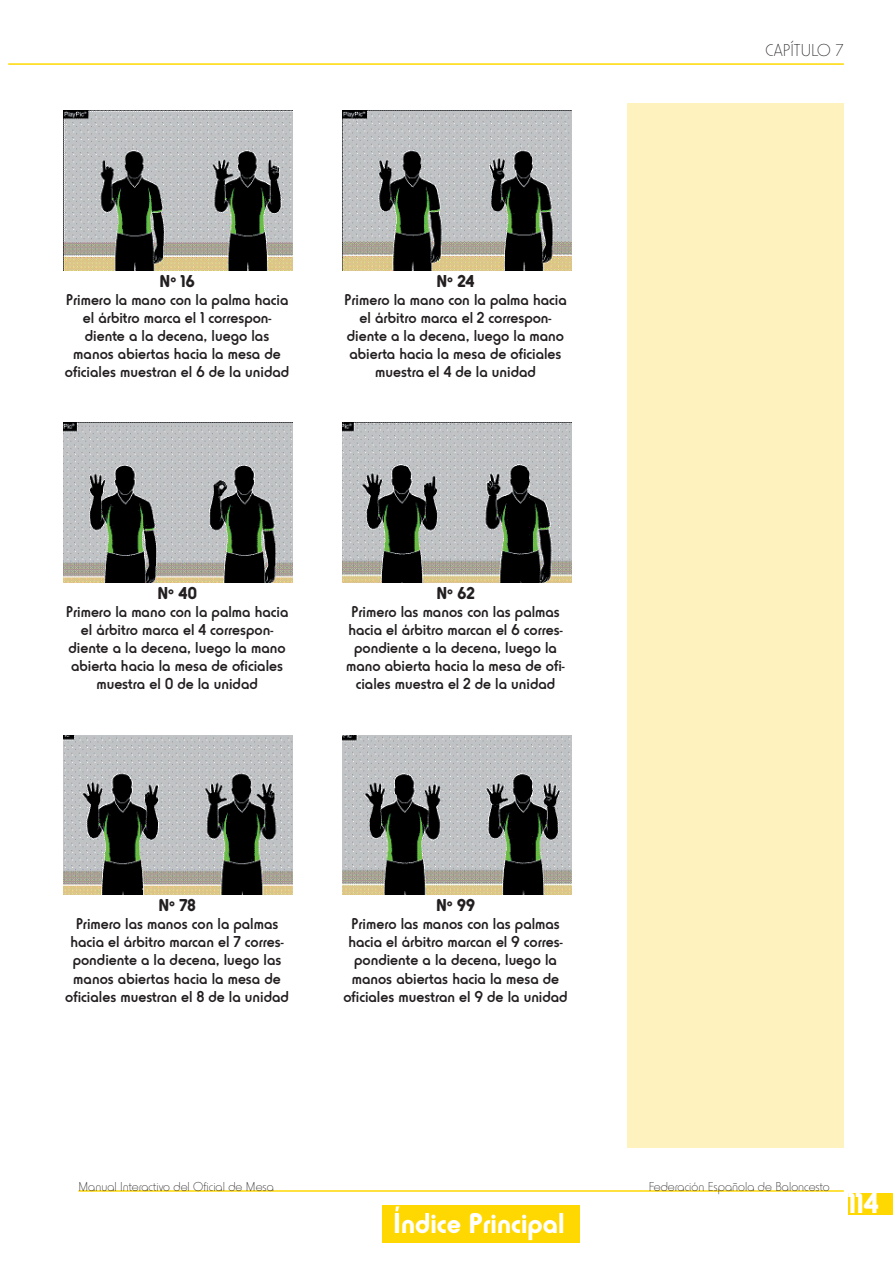
<style>
.page{position:relative;width:893px;height:1263px;background:#fff}
.page>*{position:absolute;margin:0;border:0;box-sizing:border-box;transform-origin:0 0}
.t1{font:700 30px "Horatio D";color:#fff}
.t2{font:700 18px "Horatio D";color:#231f20}
.t3{font:18px "Horatio D Ligh";color:#231f20}
.t4{font:500 16.5px/18px "Horatio D";color:#231f20;text-align:center}
.t5{font:13.5px "Horatio D Ligh";color:#231f20}
</style>
<div class="page">
<div style="left:848px;top:1193px;width:45px;height:21px;background:#ffd801"></div>
<hr style="left:8px;top:63px;width:836px;height:2px;background:#ffd801">
<hr style="left:78px;top:1190px;width:766px;height:2px;background:#ffd801">
<div style="left:627px;top:103px;width:217px;height:1044px;background:#fef2be"></div>
<div style="left:382px;top:1205px;width:197px;height:37px;background:#ffd801"></div>
<img style="left:64px;top:111px;width:229px;height:159px">
<img style="left:342px;top:111px;width:229px;height:159px">
<img style="left:64px;top:422px;width:229px;height:160px">
<img style="left:342px;top:422px;width:229px;height:160px">
<img style="left:64px;top:735px;width:229px;height:160px">
<img style="left:342px;top:735px;width:229px;height:160px">
<p class="t2" style="left:160px;top:270px;width:37px">Nº 16</p>
<p class="t4" style="left:65px;top:290px;width:226px">Primero la mano con la palma hacia el árbitro marca el 1 correspon&shy;diente a la decena, luego las manos abiertas hacia la mesa de oficiales muestran el 6 de la unidad</p>
<p class="t2" style="left:436px;top:270px;width:40px">Nº 24</p>
<p class="t4" style="left:344px;top:290px;width:224px">Primero la mano con la palma hacia el árbitro marca el 2 correspon&shy;diente a la decena, luego la mano abierta hacia la mesa de oficiales muestra el 4 de la unidad</p>
<p class="t2" style="left:157px;top:582px;width:41px">Nº 40</p>
<p class="t4" style="left:66px;top:602px;width:224px">Primero la mano con la palma hacia el árbitro marca el 4 correspon&shy;diente a la decena, luego la mano abierta hacia la mesa de oficiales muestra el 0 de la unidad</p>
<p class="t2" style="left:436px;top:582px;width:40px">Nº 62</p>
<p class="t4" style="left:346px;top:602px;width:220px">Primero las manos con las palmas hacia el árbitro marcan el 6 corres&shy;pondiente a la decena, luego la mano abierta hacia la mesa de ofi&shy;ciales muestra el 2 de la unidad</p>
<p class="t2" style="left:158px;top:895px;width:39px">Nº 78</p>
<p class="t4" style="left:65px;top:915px;width:225px">Primero las manos con la palmas hacia el árbitro marcan el 7 corres&shy;pondiente a la decena, luego las manos abiertas hacia la mesa de oficiales muestran el 8 de la unidad</p>
<p class="t2" style="left:436px;top:895px;width:40px">Nº 99</p>
<p class="t4" style="left:343px;top:915px;width:226px">Primero las manos con las palmas hacia el árbitro marcan el 9 corres&shy;pondiente a la decena, luego la manos abiertas hacia la mesa de oficiales muestran el 9 de la unidad</p>
<p class="t3" style="left:766px;top:40px;width:80px">CAPÍTULO 7</p>
<p class="t5" style="left:78px;top:1179px;width:197px">Manual Interactivo del Oficial de Mesa</p>
<p class="t5" style="left:649px;top:1179px;width:182px">Federación Española de Baloncesto</p>
<h1 class="t1" style="left:393px;top:1205px;width:173px">Índice Principal</h1>
<h1 class="t1" style="left:848px;top:1185px;width:32px">114</h1>
</div>
